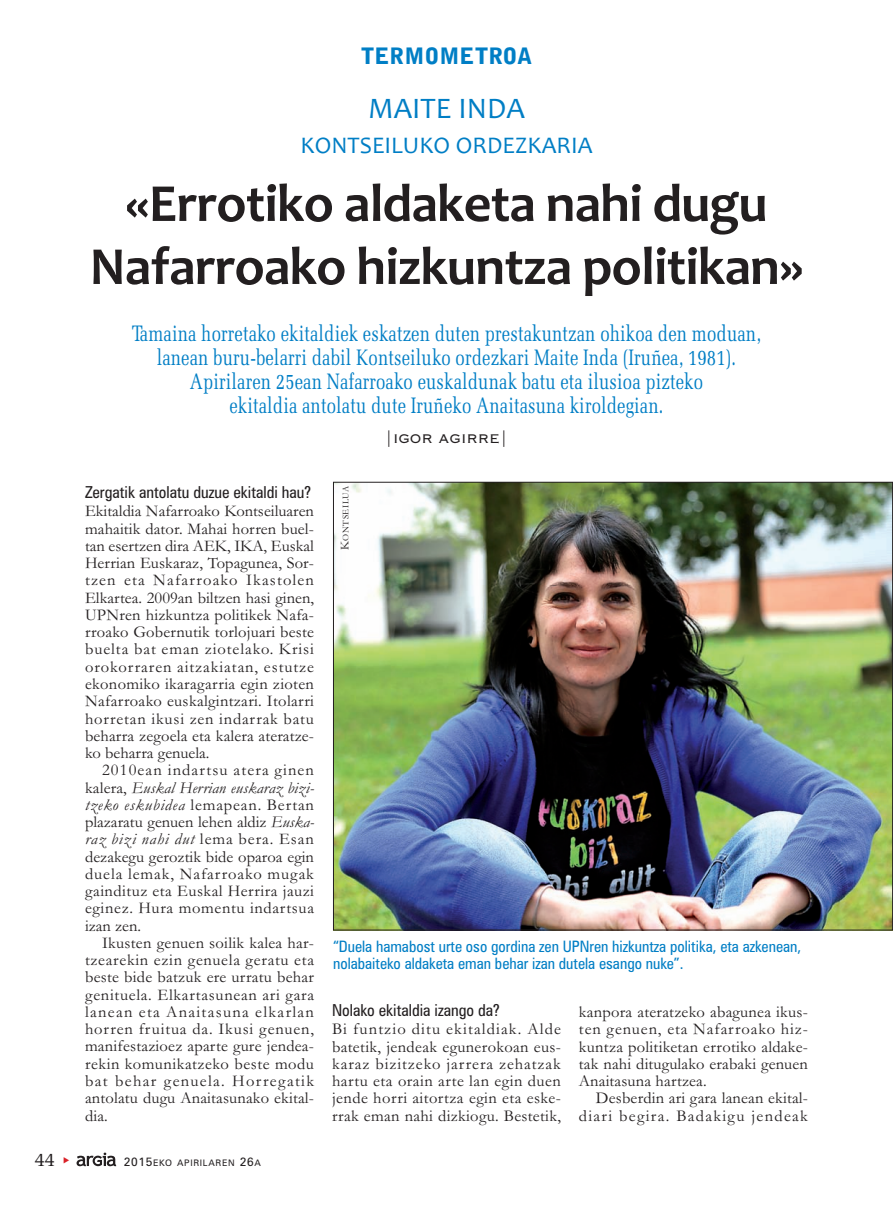
<style>
.page{position:relative;width:893px;height:1212px;background:#fff}
.page>*{position:absolute;margin:0;border:0;box-sizing:border-box;transform-origin:0 0}
.t1{font:700 54px/63px "Candara";letter-spacing:-.015em;color:#231f20;text-align:center}
.t2{font:30px "Candara";color:#007ec5}
.t3{font:24px "Candara";color:#007ec5}
.t4{font:22.5px/24px "Memoir Condensed";color:#007ec5;text-align:center}
.t5{font:900 22.5px "Bell Gothic Std";color:#007ec5}
.t6{font:19.5px "Memoir";color:#231f20}
.t7{font:16.5px/17.2px "Garamond";letter-spacing:.01em;color:#231f20;text-align:justify}
.t8{font:condensed 16.5px "Zurich BT";color:#231f20}
.t9{font:16.5px/17.2px "Garamond";letter-spacing:.03em;color:#231f20;text-align:right}
.t10{font:16.5px "Copperplate Gothic BT";color:#231f20}
.t11{font:condensed 15.75px/17.2px "Zurich BT";color:#007ec5}
.t12{font:9px "Zurich BT";letter-spacing:.075em;color:#231f20}
.t13{font:9px "Garamond";letter-spacing:.06em;color:#231f20}
.s1{font-style:italic}
.s2{font-size:12px}
</style>
<div class="page">
<svg style="left:77px;top:1152px;width:39px;height:14px"></svg>
<img style="left:335px;top:484px;width:556px;height:444px">
<h3 class="t5" style="left:361px;top:43px;width:173px">TERMOMETROA</h3>
<h2 class="t2" style="left:368px;top:90px;width:158px">MAITE INDA</h2>
<h3 class="t3" style="left:301px;top:131px;width:293px">KONTSEILUKO ORDEZKARIA</h3>
<h1 class="t1" style="left:90px;top:178px;width:715px">«Errotiko aldaketa nahi dugu<br>Nafarroako hizkuntza politikan»</h1>
<p class="t4" style="left:132px;top:323px;width:631px">Tamaina horretako ekitaldiek eskatzen duten prestakuntzan ohikoa den moduan, lanean buru-belarri dabil Kontseiluko ordezkari Maite Inda (Iruñea, 1981).<br>Apirilaren 25ean Nafarroako euskaldunak batu eta ilusioa pizteko<br>ekitaldia antolatu dute Iruñeko Anaitasuna kiroldegian.</p>
<p class="t8" style="left:85px;top:486px;width:227px">Zergatik antolatu duzue ekitaldi hau?</p>
<p class="t7" style="left:85px;top:504px;width:231px">Ekitaldia Nafarroako Kontseiluaren mahaitik dator. Mahai horren buel&shy;tan esertzen dira AEK, IKA, Euskal Herrian Euskaraz, Topagunea, Sor&shy;tzen eta Nafarroako Ikastolen Elkartea. 2009an biltzen hasi ginen, UPNren hizkuntza politikek Nafa&shy;rroako Gobernutik torlojuari beste buelta bat eman ziotelako. Krisi orokorraren aitzakiatan, estutze ekonomiko ikaragarria egin zioten Nafarroako euskalgintzari. Itolarri horretan ikusi zen indarrak batu beharra zegoela eta kalera ateratze&shy;ko beharra genuela.</p>
<p class="t7" style="left:85px;top:763px;width:231px;text-indent:17px">2010ean indartsu atera ginen kalera, <span class="s1">Euskal Herrian euskaraz bizi&shy;tzeko eskubidea</span> lemapean. Bertan plazaratu genuen lehen aldiz <span class="s1">Euska&shy;raz bizi nahi dut</span> lema bera. Esan dezakegu geroztik bide oparoa egin duela lemak, Nafarroako mugak gaindituz eta Euskal Herrira jauzi eginez. Hura momentu indartsua izan zen.</p>
<p class="t7" style="left:85px;top:936px;width:231px;text-indent:17px">Ikusten genuen soilik kalea har&shy;tzearekin ezin genuela geratu eta beste bide batzuk ere urratu behar genituela. Elkartasunean ari gara lanean eta Anaitasuna elkarlan horren fruitua da. Ikusi genuen, manifestazioez aparte gure jendea&shy;rekin komunikatzeko beste modu bat behar genuela. Horregatik antolatu dugu Anaitasunako ekital&shy;dia.</p>
<p class="t6" style="left:35px;top:1147px;width:22px">44</p>
<p class="t12" style="left:124px;top:1160px;width:138px"><span class="s2">2015</span>EKO APIRILAREN <span class="s2">26</span>A</p>
<p class="t13" style="left:343px;top:550px;width:65px;rotate:-90deg"><span class="s2">K</span>ONTSEILUA</p>
<p class="t10" style="left:385px;top:428px;width:125px">|IGOR AGIRRE|</p>
<p class="t11" style="left:333px;top:939px;width:470px">“Duela hamabost urte oso gordina zen UPNren hizkuntza politika, eta azkenean, nolabaiteko aldaketa eman behar izan dutela esango nuke”.</p>
<p class="t8" style="left:332px;top:1003px;width:169px">Nolako ekitaldia izango da?</p>
<p class="t7" style="left:332px;top:1022px;width:231px">Bi funtzio ditu ekitaldiak. Alde batetik, jendeak egunerokoan eus&shy;karaz bizitzeko jarrera zehatzak hartu eta orain arte lan egin duen jende horri aitortza egin eta eske&shy;rrak eman nahi dizkiogu. Bestetik,</p>
<p class="t7" style="left:579px;top:1005px;width:231px">kanpora ateratzeko abagunea ikus&shy;ten genuen, eta Nafarroako hiz&shy;kuntza politiketan errotiko aldake&shy;tak nahi ditugulako erabaki genuen Anaitasuna hartzea.</p>
<p class="t9" style="left:579px;top:1091px;width:231px">Desberdin ari gara lanean ekital&shy;diari begira. Badakigu jendeak</p>
</div>
